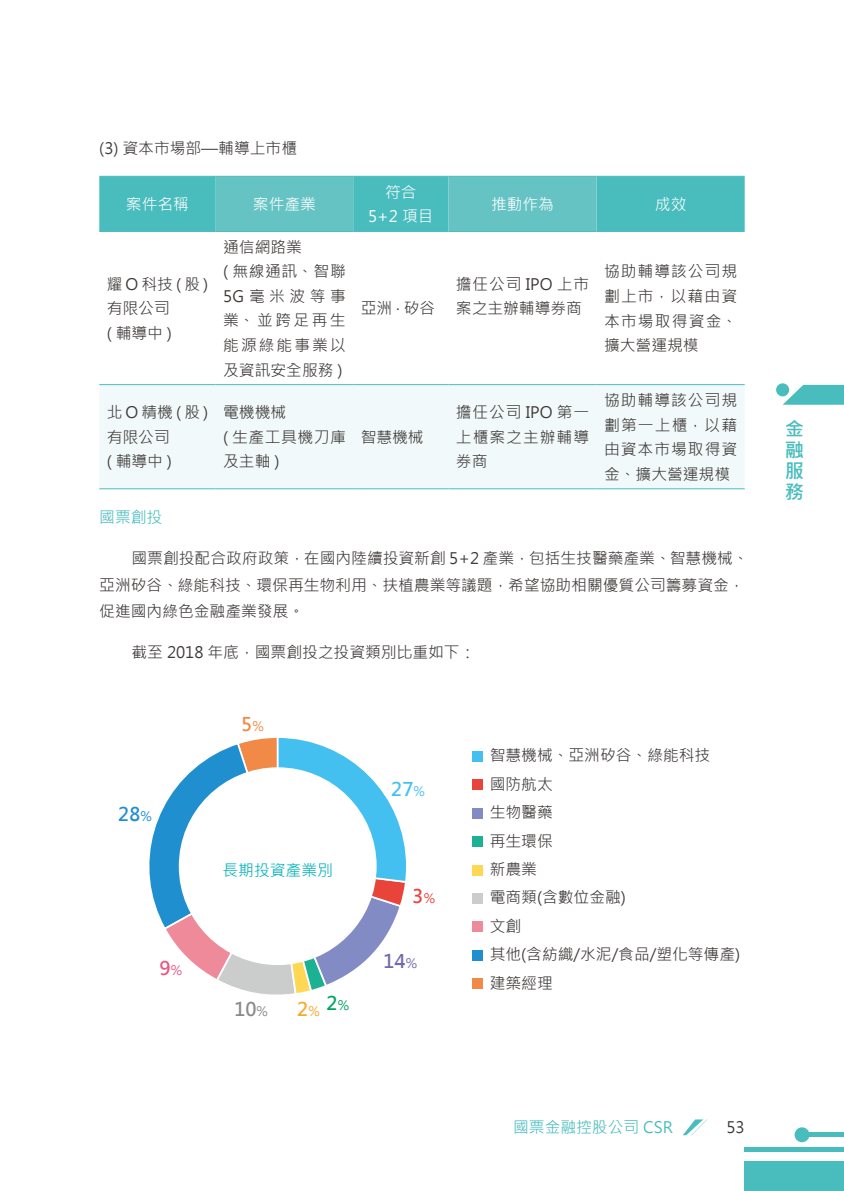
<style>
.page{position:relative;width:844px;height:1191px;background:#fff}
.page>*{position:absolute;margin:0;border:0;box-sizing:border-box;transform-origin:0 0}
.t1{font:700 19.25px/20.8px "Microsoft Jheng Hei";color:#49bcbd;text-align:justify}
.t2{font:700 18.72px "Microsoft Jheng Hei";color:#f6a92d}
.t3{font:700 18.72px "Microsoft Jheng Hei";color:#44c0f0}
.t4{font:700 18.72px "Microsoft Jheng Hei";color:#7268ad}
.t5{font:700 18.72px "Microsoft Jheng Hei";color:#898989}
.t6{font:700 18.72px "Microsoft Jheng Hei";color:#208fd0}
.t7{font:700 18.72px "Microsoft Jheng Hei";color:#e9443a}
.t8{font:700 18.72px "Microsoft Jheng Hei";color:#e95884}
.t9{font:700 18.72px "Microsoft Jheng Hei";color:#f08a46}
.t10{font:15.75px/24.5px "Microsoft Jheng Hei";color:#3e3a39}
.t11{font:15.75px/24.5px "Microsoft Jheng Hei";letter-spacing:.085em;color:#3e3a39}
.t12{font:15.75px/24.5px "Microsoft Jheng Hei";color:#fff;text-align:center}
.t13{font:15.75px/24.5px "Microsoft Jheng Hei";letter-spacing:.035em;color:#3e3a39}
.t14{font:15.75px "Microsoft Jheng Hei";color:#49bcbd}
.t15{font:15.75px "Microsoft Jheng Hei";color:#00b0b8}
.s1{font-weight:400;font-size:12.95px}
</style>
<div class="page">
<svg style="left:99px;top:177px;width:645px;height:54px;background:#56bfc0"></svg>
<div style="left:99px;top:385px;width:645px;height:103px;background:#f2f9fa"></div>
<hr style="left:99px;top:231px;width:117px;height:1px;background:#49bcbd">
<hr style="left:353px;top:231px;width:95px;height:1px;background:#49bcbd">
<hr style="left:596px;top:231px;width:148px;height:1px;background:#49bcbd">
<hr style="left:99px;top:384px;width:117px;height:1px;background:#49bcbd">
<hr style="left:216px;top:384px;width:137px;height:1px;background:#49bcbd">
<hr style="left:353px;top:384px;width:95px;height:1px;background:#49bcbd">
<hr style="left:448px;top:384px;width:148px;height:1px;background:#49bcbd">
<hr style="left:596px;top:384px;width:148px;height:1px;background:#49bcbd">
<hr style="left:99px;top:176px;width:117px;height:1px;background:#49bcbd">
<hr style="left:353px;top:176px;width:95px;height:1px;background:#49bcbd">
<hr style="left:596px;top:176px;width:148px;height:1px;background:#49bcbd">
<hr style="left:99px;top:488px;width:117px;height:1px;background:#49bcbd">
<hr style="left:216px;top:488px;width:137px;height:1px;background:#49bcbd">
<hr style="left:353px;top:488px;width:95px;height:1px;background:#49bcbd">
<hr style="left:448px;top:488px;width:148px;height:1px;background:#49bcbd">
<hr style="left:596px;top:488px;width:148px;height:1px;background:#49bcbd">
<hr style="left:216px;top:176px;width:137px;height:1px;background:#49bcbd">
<hr style="left:216px;top:231px;width:137px;height:1px;background:#49bcbd">
<hr style="left:448px;top:176px;width:148px;height:1px;background:#49bcbd">
<hr style="left:448px;top:231px;width:148px;height:1px;background:#49bcbd">
<svg style="left:149px;top:738px;width:257px;height:257px"></svg>
<div style="left:179px;top:767px;width:197px;height:198px;background:#fff;border-radius:50%"></div>
<div style="left:472px;top:751px;width:10px;height:10px;background:#44c0f0"></div>
<div style="left:472px;top:779px;width:10px;height:10px;background:#e9443a"></div>
<div style="left:472px;top:808px;width:10px;height:10px;background:#838bc4"></div>
<div style="left:472px;top:836px;width:10px;height:10px;background:#1ab293"></div>
<div style="left:472px;top:865px;width:10px;height:10px;background:#fed854"></div>
<div style="left:472px;top:893px;width:10px;height:10px;background:#cbcccc"></div>
<div style="left:472px;top:922px;width:10px;height:10px;background:#ef8a9b"></div>
<div style="left:472px;top:950px;width:10px;height:10px;background:#208fd0"></div>
<div style="left:472px;top:978px;width:10px;height:11px;background:#f08a46"></div>
<svg style="left:782px;top:385px;width:61px;height:20px"></svg>
<div style="left:775px;top:383px;width:14px;height:13px;background:#49bcbd;border-radius:50%"></div>
<div style="left:744px;top:1161px;width:99px;height:30px;background:#49bcbd"></div>
<div style="left:744px;top:1147px;width:99px;height:5px;background:#49bcbd"></div>
<div style="left:801px;top:1132px;width:42px;height:5px;background:#49bcbd"></div>
<div style="left:794px;top:1127px;width:15px;height:15px;background:#49bcbd;border-radius:50%"></div>
<svg style="left:683px;top:1119px;width:24px;height:16px"></svg>
<p class="t10" style="left:99px;top:136px;width:199px">(3) 資本市場部—輔導上市櫃</p>
<p class="t12" style="left:126px;top:192px;width:64px">案件名稱</p>
<p class="t12" style="left:253px;top:192px;width:64px">案件產業</p>
<p class="t10" style="left:107px;top:272px;width:103px">耀O科技(股)有限公司<br>( 輔導中 )</p>
<p class="t11" style="left:223px;top:235px;width:124px">通信網路業<br>( 無線通訊、智聯<br>5G毫米波等事業、並跨足再生能源綠能事業以及資訊安全服務 )</p>
<p class="t10" style="left:107px;top:400px;width:103px">北O精機(股)有限公司<br>( 輔導中 )</p>
<p class="t13" style="left:223px;top:400px;width:124px">電機機械<br>( 生產工具機刀庫及主軸 )</p>
<p class="t12" style="left:368px;top:180px;width:67px">符合<br>5+2 項目</p>
<p class="t10" style="left:360px;top:296px;width:76px">亞洲 ‧ 矽谷</p>
<p class="t10" style="left:360px;top:425px;width:64px">智慧機械</p>
<p class="t12" style="left:491px;top:192px;width:64px">推動作為</p>
<p class="t12" style="left:654px;top:192px;width:33px">成效</p>
<p class="t10" style="left:456px;top:272px;width:135px">擔任公司 IPO 上市案之主辦輔導券商</p>
<p class="t10" style="left:456px;top:400px;width:135px;text-align:justify">擔任公司 IPO 第一上櫃案之主辦輔導券商</p>
<p class="t10" style="left:604px;top:259px;width:135px;text-align:justify">協助輔導該公司規劃上市，以藉由資本市場取得資金、擴大營運規模</p>
<p class="t10" style="left:604px;top:388px;width:135px;text-align:justify">協助輔導該公司規劃第一上櫃，以藉由資本市場取得資金、擴大營運規模</p>
<p class="t14" style="left:99px;top:507px;width:64px">國票創投</p>
<p class="t10" style="left:99px;top:545px;width:650px;line-height:26.2px;text-indent:32px">國票創投配合政府政策，在國內陸續投資新創 5+2 產業，包括生技醫藥產業、智慧機械、亞洲矽谷、綠能科技、環保再生物利用、扶植農業等議題，希望協助相關優質公司籌募資金，促進國內綠色金融產業發展。</p>
<p class="t10" style="left:131px;top:640px;width:345px">截至 2018 年底，國票創投之投資類別比重如下：</p>
<p class="t6" style="left:118px;top:802px;width:35px">28<span class="s1">%</span></p>
<p class="t8" style="left:159px;top:956px;width:24px">9<span class="s1">%</span></p>
<p class="t9" style="left:241px;top:712px;width:24px">5<span class="s1">%</span></p>
<p class="t15" style="left:222px;top:860px;width:112px">長期投資產業別</p>
<p class="t5" style="left:234px;top:997px;width:35px">10<span class="s1">%</span></p>
<p class="t2" style="left:297px;top:997px;width:53px">2<span class="s1">%</span> <sup>2</sup><sup>%</sup></p>
<p class="t3" style="left:391px;top:777px;width:35px">27<span class="s1">%</span></p>
<p class="t7" style="left:412px;top:885px;width:24px">3<span class="s1">%</span></p>
<p class="t4" style="left:383px;top:949px;width:35px">14<span class="s1">%</span></p>
<p class="t10" style="left:489px;top:743px;width:222px">智慧機械、亞洲矽谷、綠能科技</p>
<p class="t10" style="left:489px;top:769px;width:65px;line-height:28.5px;text-align:justify">國防航太生物醫藥再生環保新農業</p>
<p class="t10" style="left:489px;top:885px;width:138px">電商類(含數位金融)</p>
<p class="t10" style="left:489px;top:914px;width:33px">文創</p>
<p class="t10" style="left:489px;top:942px;width:252px">其他(含紡織/水泥/食品/塑化等傳產)</p>
<p class="t10" style="left:489px;top:971px;width:64px">建築經理</p>
<p class="t14" style="left:513px;top:1117px;width:161px">國票金融控股公司 CSR</p>
<p class="t10" style="left:726px;top:1115px;width:20px">53</p>
<p class="t1" style="left:784px;top:419px;width:20px">金融服務</p>
</div>
